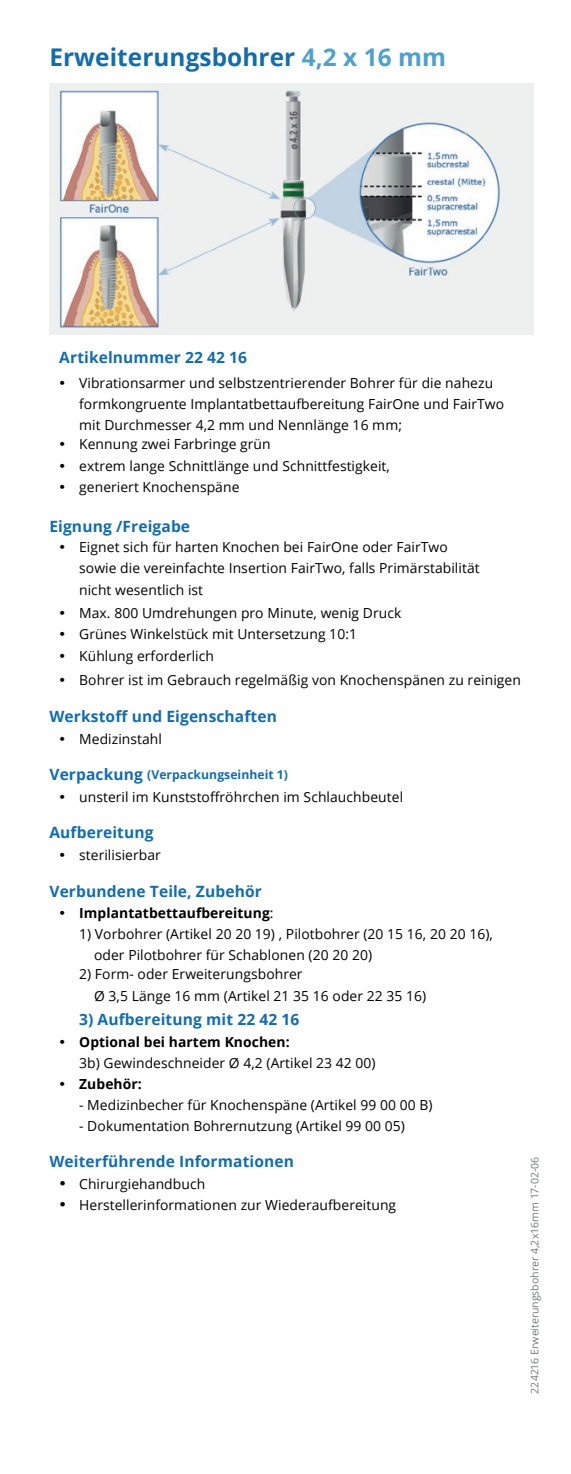
<style>
.page{position:relative;width:571px;height:1474px;background:#fff}
.page>*{position:absolute;margin:0;border:0;box-sizing:border-box;transform-origin:0 0}
.t1{font:700 24.32px "Open Sans";letter-spacing:.005em;color:#146cab}
.t2{font:700 15.58px "Open Sans";letter-spacing:.01em;color:#146cab}
.t3{font:13.83px/21px "Open Sans";letter-spacing:.005em;color:#000001}
.t4{font:700 13.83px "Open Sans";letter-spacing:.005em;color:#000001}
.t5{font:700 12.25px "Open Sans";letter-spacing:.005em;color:#146cab}
.t6{font:10.5px "Open Sans";letter-spacing:-.01em;color:#75797b}
.s1{color:#4fa1cb}
.s2{font-size:15.58px}
.s3{font-weight:400}
.s4{font-weight:700}
</style>
<div class="page">
<img style="left:49px;top:83px;width:484px;height:252px">
<h1 class="t1" style="left:49px;top:40px;width:398px">Erweiterungsbohrer <span class="s1">4,2 x 16 mm</span></h1>
<p class="t2" style="left:59px;top:346px;width:189px">Artikelnummer 22 42 16</p>
<p class="t3" style="left:79px;top:372px;width:426px;text-indent:-20px">• Vibrationsarmer und selbstzentrierender Bohrer für die nahezu formkongruente Implantatbettaufbereitung FairOne und FairTwo mit Durchmesser 4,2 mm und Nennlänge 16 mm;</p>
<p class="t3" style="left:59px;top:433px;width:213px">• Kennung zwei Farbringe grün</p>
<p class="t3" style="left:59px;top:454px;width:332px">• extrem lange Schnittlänge und Schnittfestigkeit,</p>
<p class="t3" style="left:59px;top:476px;width:182px">• generiert Knochenspäne</p>
<p class="t2" style="left:49px;top:515px;width:142px">Eignung /Freigabe</p>
<p class="t3" style="left:79px;top:535px;width:402px;line-height:21.9px;text-indent:-20px">• Eignet sich für harten Knochen bei FairOne oder FairTwo sowie die vereinfachte Insertion FairTwo, falls Primärstabilität nicht wesentlich ist</p>
<p class="t3" style="left:59px;top:601px;width:343px">• Max. 800 Umdrehungen pro Minute, wenig Druck</p>
<p class="t3" style="left:59px;top:623px;width:299px">• Grünes Winkelstück mit Untersetzung 10:1</p>
<p class="t3" style="left:59px;top:645px;width:156px">• Kühlung erforderlich</p>
<p class="t3" style="left:59px;top:669px;width:463px">• Bohrer ist im Gebrauch regelmäßig von Knochenspänen zu reinigen</p>
<p class="t2" style="left:49px;top:705px;width:229px">Werkstoff und Eigenschaften</p>
<p class="t3" style="left:59px;top:727px;width:104px">• Medizinstahl</p>
<p class="t5" style="left:49px;top:765px;width:240px"><span class="s2">Verpackung</span> (Verpackungseinheit 1)</p>
<p class="t3" style="left:59px;top:785px;width:345px">• unsteril im Kunststoffröhrchen im Schlauchbeutel</p>
<p class="t2" style="left:49px;top:821px;width:106px">Aufbereitung</p>
<p class="t3" style="left:59px;top:844px;width:103px">• sterilisierbar</p>
<p class="t2" style="left:49px;top:880px;width:214px">Verbundene Teile, Zubehör</p>
<p class="t4" style="left:59px;top:903px;width:216px">• Implantatbettaufbereitung<span class="s3">:</span></p>
<p class="t3" style="left:94px;top:923px;width:400px;text-indent:-15px">1) Vorbohrer (Artikel 20 20 19) , Pilotbohrer (20 15 16, 20 20 16), oder Pilotbohrer für Schablonen (20 20 20)</p>
<p class="t3" style="left:94px;top:962px;width:333px;line-height:22.2px;text-indent:-15px">2) Form- oder Erweiterungsbohrer<br>Ø 3,5 Länge 16 mm (Artikel 21 35 16 oder 22 35 16)</p>
<p class="t2" style="left:79px;top:1008px;width:222px">3) Aufbereitung mit 22 42 16</p>
<p class="t3" style="left:79px;top:1030px;width:298px;text-indent:-20px">• <span class="s4">Optional bei hartem Knochen:<br></span>3b) Gewindeschneider Ø 4,2 (Artikel 23 42 00)</p>
<p class="t4" style="left:59px;top:1073px;width:84px">• Zubehör:</p>
<p class="t3" style="left:79px;top:1093px;width:355px">- Medizinbecher für Knochenspäne (Artikel 99 00 00 B)</p>
<p class="t3" style="left:79px;top:1114px;width:327px">- Dokumentation Bohrernutzung (Artikel 99 00 05)</p>
<p class="t2" style="left:49px;top:1150px;width:246px">Weiterführende Informationen</p>
<p class="t3" style="left:59px;top:1172px;width:147px">• Chirurgiehandbuch</p>
<p class="t3" style="left:59px;top:1193px;width:338px">• Herstellerinformationen zur Wiederaufbereitung</p>
<p class="t6" style="left:527px;top:1393px;width:238px;rotate:-90deg">224216 Erweiterungsbohrer 4,2x16mm 17-02-06</p>
</div>
